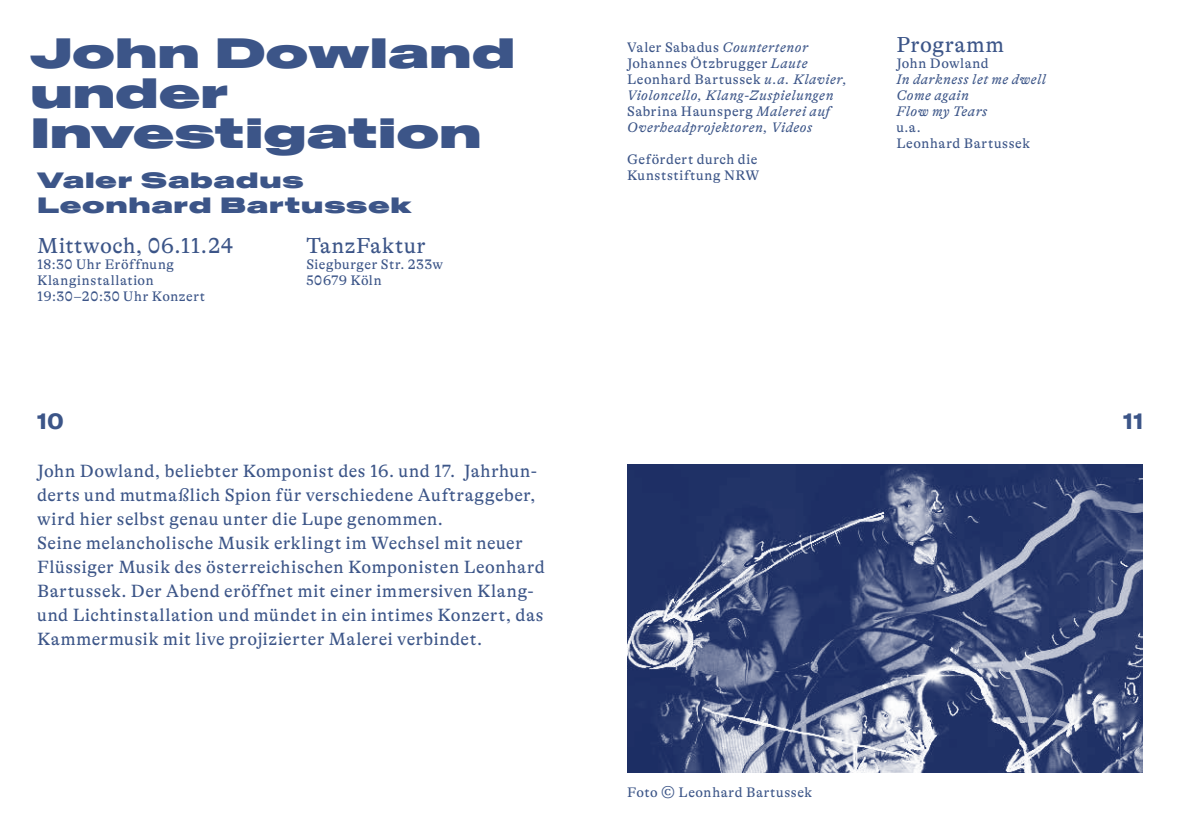
<style>
.page{position:relative;width:1180px;height:834px;background:#fff}
.page>*{position:absolute;margin:0;border:0;box-sizing:border-box;transform-origin:0 0}
.t1{font:42px/40px "Baikal VAR";color:#3c5588}
.t2{font:22px "GT Alpina";letter-spacing:.03em;color:#3c5588}
.t3{font:22px/24px "Baikal Ult Exp Ext Blk";letter-spacing:.035em;color:#3c5588}
.t4{font:22px "Baikal VAR";color:#3c5588}
.t5{font:18px/24px "GT Alpina";letter-spacing:.025em;color:#3c5588}
.t6{font:italic 14px/16px "GT Alpina";letter-spacing:.04em;color:#3c5588}
.t7{font:14px/16px "GT Alpina";letter-spacing:.04em;color:#3c5588}
.s1{font-style:normal}
</style>
<div class="page">
<img style="left:627px;top:464px;width:515px;height:308px">
<h1 class="t1" style="left:30px;top:32px;width:486px">John Dowland under<br>Investigation</h1>
<p class="t3" style="left:37px;top:171px;width:376px">Valer Sabadus<br>Leonhard Bartussek</p>
<p class="t2" style="left:37px;top:233px;width:197px">Mittwoch, 06.11.24</p>
<p class="t7" style="left:37px;top:256px;width:170px">18:30 Uhr Eröffnung<br>Klanginstallation<br>19:30–20:30 Uhr Konzert</p>
<p class="t2" style="left:306px;top:233px;width:121px">TanzFaktur</p>
<p class="t7" style="left:306px;top:256px;width:138px">Siegburger Str. 233w<br>50679 Köln</p>
<p class="t6" style="left:627px;top:40px;width:221px"><span class="s1">Valer Sabadus</span> Countertenor<br><span class="s1">Johannes Ötzbrugger</span> Laute<br><span class="s1">Leonhard Bartussek</span> u.a. Klavier,<br>Violoncello, Klang-Zuspielungen<br><span class="s1">Sabrina Haunsperg</span> Malerei auf<br>Overheadprojektoren, Videos</p>
<p class="t7" style="left:627px;top:152px;width:134px">Gefördert durch die<br>Kunststiftung NRW</p>
<p class="t2" style="left:896px;top:33px;width:109px">Programm</p>
<p class="t7" style="left:896px;top:56px;width:94px">John Dowland</p>
<p class="t6" style="left:896px;top:72px;width:151px">In darkness let me dwell<br>Come again<br>Flow my Tears</p>
<p class="t7" style="left:896px;top:120px;width:135px">u.a.<br>Leonhard Bartussek</p>
<p class="t4" style="left:37px;top:407px;width:28px">10</p>
<p class="t4" style="left:1123px;top:407px;width:21px">11</p>
<p class="t5" style="left:37px;top:458px;width:509px">John Dowland, beliebter Komponist des 16. und 17. Jahrhun&shy;derts und mutmaßlich Spion für verschiedene Auftraggeber, wird hier selbst genau unter die Lupe genommen.<br>Seine melancholische Musik erklingt im Wechsel mit neuer Flüssiger Musik des österreichischen Komponisten Leonhard Bartussek. Der Abend eröffnet mit einer immersiven Klang&shy;und Lichtinstallation und mündet in ein intimes Konzert, das Kammermusik mit live projizierter Malerei verbindet.</p>
<p class="t7" style="left:627px;top:784px;width:186px">Foto © Leonhard Bartussek</p>
</div>
